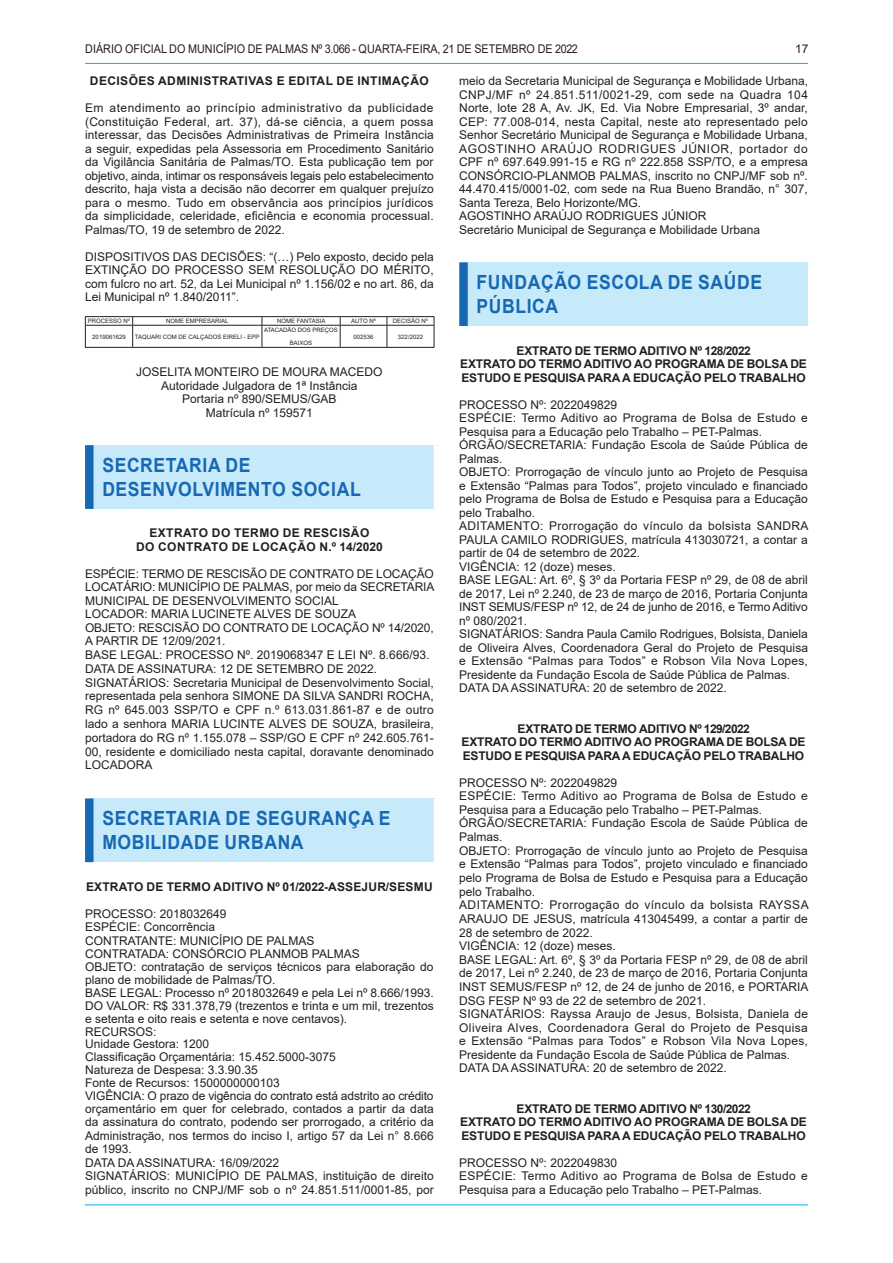
<style>
.page{position:relative;width:893px;height:1263px;background:#fff}
.page>*{position:absolute;margin:0;border:0;box-sizing:border-box;transform-origin:0 0}
.t1{font:700 19.5px/24px "Arial";letter-spacing:.035em;color:#1768b4;scale:.9 1}
.t2{font:12px/13.5px "Arial";color:#231f20}
.t3{font:700 12px/13.5px "Arial";letter-spacing:-.01em;color:#231f20;text-align:center}
.t4{font:700 12px/13.5px "Arial";letter-spacing:.035em;color:#231f20;text-align:center}
.t5{font:12px "Arial";color:#231f20;scale:.9 1}
.t6{font:700 12px "Arial";letter-spacing:.015em;color:#231f20}
.t7{font:6px "Arial";color:#231f20}
</style>
<div class="page">
<hr style="left:85px;top:1204px;width:723px;height:1px;background:#00aeef">
<hr style="left:85px;top:63px;width:723px;height:1px;background:#00aeef">
<hr style="left:85px;top:316px;width:48px;height:1px;background:#231f20">
<hr style="left:133px;top:316px;width:129px;height:1px;background:#231f20">
<hr style="left:262px;top:316px;width:78px;height:1px;background:#231f20">
<hr style="left:340px;top:316px;width:47px;height:1px;background:#231f20">
<hr style="left:387px;top:316px;width:47px;height:1px;background:#231f20">
<hr style="left:85px;top:325px;width:48px;height:1px;background:#231f20">
<svg style="left:85px;top:317px;width:1px;height:30px"></svg>
<hr style="left:133px;top:325px;width:129px;height:1px;background:#231f20">
<svg style="left:132px;top:317px;width:1px;height:30px"></svg>
<hr style="left:262px;top:325px;width:78px;height:1px;background:#231f20">
<svg style="left:262px;top:317px;width:1px;height:30px"></svg>
<hr style="left:340px;top:325px;width:47px;height:1px;background:#231f20">
<svg style="left:340px;top:317px;width:1px;height:30px"></svg>
<hr style="left:387px;top:325px;width:47px;height:1px;background:#231f20">
<svg style="left:387px;top:317px;width:1px;height:30px"></svg>
<svg style="left:434px;top:317px;width:1px;height:30px"></svg>
<hr style="left:85px;top:347px;width:48px;height:1px;background:#231f20">
<hr style="left:133px;top:347px;width:129px;height:1px;background:#231f20">
<hr style="left:262px;top:347px;width:78px;height:1px;background:#231f20">
<hr style="left:340px;top:347px;width:47px;height:1px;background:#231f20">
<hr style="left:387px;top:347px;width:47px;height:1px;background:#231f20">
<div style="left:89px;top:445px;width:349px;height:64px;background:#c6eafa"></div>
<div style="left:85px;top:445px;width:9px;height:64px;background:#1768b4"></div>
<div style="left:434px;top:445px;width:8px;height:64px;background:#fff"></div>
<div style="left:89px;top:798px;width:349px;height:64px;background:#c6eafa"></div>
<div style="left:85px;top:798px;width:9px;height:64px;background:#1768b4"></div>
<div style="left:434px;top:798px;width:8px;height:64px;background:#fff"></div>
<div style="left:463px;top:262px;width:349px;height:64px;background:#c6eafa"></div>
<div style="left:459px;top:262px;width:9px;height:64px;background:#1768b4"></div>
<div style="left:808px;top:262px;width:8px;height:64px;background:#fff"></div>
<p class="t5" style="left:85px;top:40px;width:549px">DIÁRIO OFICIAL DO MUNICÍPIO DE PALMAS Nº 3.066 - QUARTA-FEIRA, 21 DE SETEMBRO DE 2022</p>
<p class="t2" style="left:795px;top:42px;width:15px">17</p>
<p class="t4" style="left:90px;top:74px;width:340px">DECISÕES ADMINISTRATIVAS E EDITAL DE INTIMAÇÃO</p>
<p class="t2" style="left:85px;top:101px;width:350px;text-align:justify">Em atendimento ao princípio administrativo da publicidade (Constituição Federal, art. 37), dá-se ciência, a quem possa interessar, das Decisões Administrativas de Primeira Instância a seguir, expedidas pela Assessoria em Procedimento Sanitário da Vigilância Sanitária de Palmas/TO. Esta publicação tem por objetivo, ainda, intimar os responsáveis legais pelo estabelecimento descrito, haja vista a decisão não decorrer em qualquer prejuízo para o mesmo. Tudo em observância aos princípios jurídicos da simplicidade, celeridade, eficiência e economia processual.<br>Palmas/TO, 19 de setembro de 2022.</p>
<p class="t2" style="left:85px;top:250px;width:350px;text-align:justify">DISPOSITIVOS DAS DECISÕES: “(…) Pelo exposto, decido pela EXTINÇÃO DO PROCESSO SEM RESOLUÇÃO DO MÉRITO, com fulcro no art. 52, da Lei Municipal nº 1.156/02 e no art. 86, da Lei Municipal nº 1.840/2011”.</p>
<p class="t7" style="left:88px;top:317px;width:44px">PROCESSO Nº</p>
<p class="t7" style="left:166px;top:317px;width:64px">NOME EMPRESARIAL</p>
<p class="t7" style="left:277px;top:317px;width:50px">NOME FANTASIA</p>
<p class="t7" style="left:351px;top:317px;width:26px">AUTO Nº</p>
<p class="t7" style="left:393px;top:317px;width:37px">DECISÃO Nº</p>
<p class="t7" style="left:92px;top:332px;width:35px">2019061629</p>
<p class="t7" style="left:135px;top:332px;width:126px">TAQUARI COM DE CALÇADOS EIRELI - EPP</p>
<p class="t2" style="left:459px;top:74px;width:350px">meio da Secretaria Municipal de Segurança e Mobilidade Urbana, CNPJ/MF nº 24.851.511/0021-29, com sede na Quadra 104<br>Norte, lote 28 A, Av. JK, Ed. Via Nobre Empresarial, 3º andar, CEP: 77.008-014, nesta Capital, neste ato representado pelo Senhor Secretário Municipal de Segurança e Mobilidade Urbana, AGOSTINHO ARAÚJO RODRIGUES JÚNIOR, portador do CPF nº 697.649.991-15 e RG nº 222.858 SSP/TO, e a empresa CONSÓRCIO-PLANMOB PALMAS, inscrito no CNPJ/MF sob nº.<br>44.470.415/0001-02, com sede na Rua Bueno Brandão, n° 307, Santa Tereza, Belo Horizonte/MG.<br>AGOSTINHO ARAÚJO RODRIGUES JÚNIOR<br>Secretário Municipal de Segurança e Mobilidade Urbana</p>
<h1 class="t1" style="left:477px;top:271px;width:319px">FUNDAÇÃO ESCOLA DE SAÚDE<br>PÚBLICA</h1>
<p class="t3" style="left:460px;top:344px;width:348px">EXTRATO DE TERMO ADITIVO Nº 128/2022<br>EXTRATO DO TERMO ADITIVO AO PROGRAMA DE BOLSA DE<br>ESTUDO E PESQUISA PARA A EDUCAÇÃO PELO TRABALHO</p>
<p class="t2" style="left:459px;top:397px;width:351px">PROCESSO Nº: 2022049829<br>ESPÉCIE: Termo Aditivo ao Programa de Bolsa de Estudo e Pesquisa para a Educação pelo Trabalho – PET-Palmas.<br>ÓRGÃO/SECRETARIA: Fundação Escola de Saúde Pública de Palmas.<br>OBJETO: Prorrogação de vínculo junto ao Projeto de Pesquisa e Extensão “Palmas para Todos”, projeto vinculado e financiado pelo Programa de Bolsa de Estudo e Pesquisa para a Educação pelo Trabalho.<br>ADITAMENTO: Prorrogação do vínculo da bolsista SANDRA PAULA CAMILO RODRIGUES, matrícula 413030721, a contar a partir de 04 de setembro de 2022.<br>VIGÊNCIA: 12 (doze) meses.<br>BASE LEGAL: Art. 6º, § 3º da Portaria FESP nº 29, de 08 de abril de 2017, Lei nº 2.240, de 23 de março de 2016, Portaria Conjunta INST SEMUS/FESP nº 12, de 24 de junho de 2016, e Termo Aditivo nº 080/2021.<br>SIGNATÁRIOS: Sandra Paula Camilo Rodrigues, Bolsista, Daniela de Oliveira Alves, Coordenadora Geral do Projeto de Pesquisa e Extensão “Palmas para Todos” e Robson Vila Nova Lopes, Presidente da Fundação Escola de Saúde Pública de Palmas.<br>DATA DA ASSINATURA: 20 de setembro de 2022.</p>
<p class="t3" style="left:462px;top:722px;width:345px">EXTRATO DE TERMO ADITIVO Nº 129/2022<br>EXTRATO DO TERMO ADITIVO AO PROGRAMA DE BOLSA DE<br>ESTUDO E PESQUISA PARA A EDUCAÇÃO PELO TRABALHO</p>
<p class="t2" style="left:459px;top:775px;width:351px">PROCESSO Nº: 2022049829<br>ESPÉCIE: Termo Aditivo ao Programa de Bolsa de Estudo e Pesquisa para a Educação pelo Trabalho – PET-Palmas.<br>ÓRGÃO/SECRETARIA: Fundação Escola de Saúde Pública de Palmas.<br>OBJETO: Prorrogação de vínculo junto ao Projeto de Pesquisa e Extensão “Palmas para Todos”, projeto vinculado e financiado pelo Programa de Bolsa de Estudo e Pesquisa para a Educação pelo Trabalho.<br>ADITAMENTO: Prorrogação do vínculo da bolsista RAYSSA ARAUJO DE JESUS, matrícula 413045499, a contar a partir de 28 de setembro de 2022.<br>VIGÊNCIA: 12 (doze) meses.<br>BASE LEGAL: Art. 6º, § 3º da Portaria FESP nº 29, de 08 de abril de 2017, Lei nº 2.240, de 23 de março de 2016, Portaria Conjunta INST SEMUS/FESP nº 12, de 24 de junho de 2016, e PORTARIA DSG FESP Nº 93 de 22 de setembro de 2021.<br>SIGNATÁRIOS: Rayssa Araujo de Jesus, Bolsista, Daniela de Oliveira Alves, Coordenadora Geral do Projeto de Pesquisa e Extensão “Palmas para Todos” e Robson Vila Nova Lopes, Presidente da Fundação Escola de Saúde Pública de Palmas.<br>DATA DA ASSINATURA: 20 de setembro de 2022.</p>
<p class="t3" style="left:460px;top:1102px;width:348px">EXTRATO DE TERMO ADITIVO Nº 130/2022<br>EXTRATO DO TERMO ADITIVO AO PROGRAMA DE BOLSA DE<br>ESTUDO E PESQUISA PARA A EDUCAÇÃO PELO TRABALHO</p>
<p class="t2" style="left:459px;top:1155px;width:350px">PROCESSO Nº: 2022049830<br>ESPÉCIE: Termo Aditivo ao Programa de Bolsa de Estudo e<br>Pesquisa para a Educação pelo Trabalho – PET-Palmas.</p>
<p class="t7" style="left:264px;top:325px;width:75px">ATACADÃO DOS PREÇOS</p>
<p class="t7" style="left:290px;top:339px;width:24px">BAIXOS</p>
<p class="t7" style="left:354px;top:332px;width:22px">002536</p>
<p class="t7" style="left:398px;top:332px;width:27px">322/2022</p>
<p class="t2" style="left:136px;top:365px;width:248px;text-align:center">JOSELITA MONTEIRO DE MOURA MACEDO<br>Autoridade Julgadora de 1ª Instância<br>Portaria nº 890/SEMUS/GAB<br>Matrícula nº 159571</p>
<h1 class="t1" style="left:102px;top:453px;width:289px">SECRETARIA DE<br>DESENVOLVIMENTO SOCIAL</h1>
<p class="t4" style="left:136px;top:527px;width:248px">EXTRATO DO TERMO DE RESCISÃO<br>DO CONTRATO DE LOCAÇÃO N.º 14/2020</p>
<p class="t2" style="left:85px;top:567px;width:351px">ESPÉCIE: TERMO DE RESCISÃO DE CONTRATO DE LOCAÇÃO LOCATÁRIO: MUNICÍPIO DE PALMAS, por meio da SECRETARIA MUNICIPAL DE DESENVOLVIMENTO SOCIAL<br>LOCADOR: MARIA LUCINETE ALVES DE SOUZA<br>OBJETO: RESCISÃO DO CONTRATO DE LOCAÇÃO Nº 14/2020, A PARTIR DE 12/09/2021.<br>BASE LEGAL: PROCESSO Nº. 2019068347 E LEI Nº. 8.666/93.<br>DATA DE ASSINATURA: 12 DE SETEMBRO DE 2022.<br>SIGNATÁRIOS: Secretaria Municipal de Desenvolvimento Social, representada pela senhora SIMONE DA SILVA SANDRI ROCHA, RG nº 645.003 SSP/TO e CPF n.º 613.031.861-87 e de outro lado a senhora MARIA LUCINTE ALVES DE SOUZA, brasileira, portadora do RG nº 1.155.078 – SSP/GO E CPF nº 242.605.761- 00, residente e domiciliado nesta capital, doravante denominado LOCADORA</p>
<h1 class="t1" style="left:102px;top:807px;width:322px">SECRETARIA DE SEGURANÇA E<br>MOBILIDADE URBANA</h1>
<p class="t6" style="left:86px;top:878px;width:348px">EXTRATO DE TERMO ADITIVO Nº 01/2022-ASSEJUR/SESMU</p>
<p class="t2" style="left:85px;top:907px;width:350px">PROCESSO: 2018032649<br>ESPÉCIE: Concorrência<br>CONTRATANTE: MUNICÍPIO DE PALMAS<br>CONTRATADA: CONSÓRCIO PLANMOB PALMAS<br>OBJETO: contratação de serviços técnicos para elaboração do plano de mobilidade de Palmas/TO.<br>BASE LEGAL: Processo nº 2018032649 e pela Lei nº 8.666/1993.<br>DO VALOR: R$ 331.378,79 (trezentos e trinta e um mil, trezentos e setenta e oito reais e setenta e nove centavos).<br>RECURSOS:<br>Unidade Gestora: 1200<br>Classificação Orçamentária: 15.452.5000-3075<br>Natureza de Despesa: 3.3.90.35<br>Fonte de Recursos: 1500000000103<br>VIGÊNCIA: O prazo de vigência do contrato está adstrito ao crédito orçamentário em quer for celebrado, contados a partir da data da assinatura do contrato, podendo ser prorrogado, a critério da Administração, nos termos do inciso I, artigo 57 da Lei n° 8.666 de 1993.<br>DATA DA ASSINATURA: 16/09/2022<br>SIGNATÁRIOS: MUNICÍPIO DE PALMAS, instituição de direito público, inscrito no CNPJ/MF sob o nº 24.851.511/0001-85, por</p>
</div>
